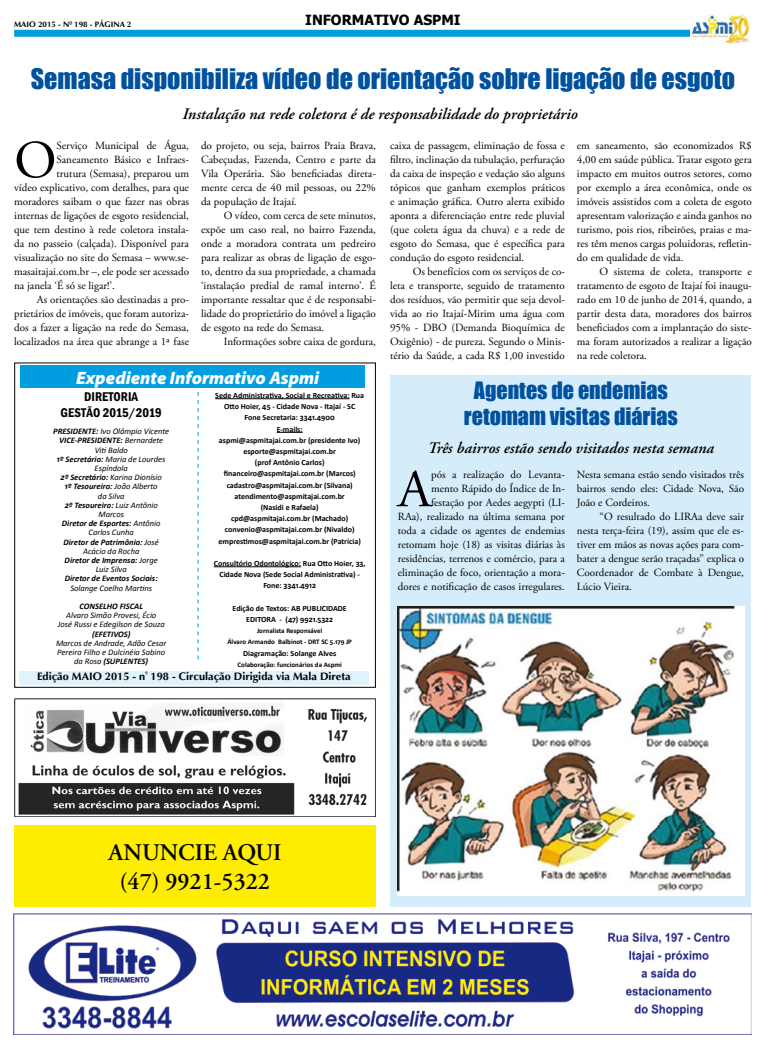
<style>
.page{position:relative;width:766px;height:1049px;background:#fff}
.page>*{position:absolute;margin:0;border:0;box-sizing:border-box;transform-origin:0 0}
.t1{font:53.2px "Adobe Garamond Pro";color:#000}
.t2{font:26px "Impact";color:#00519e}
.t3{font:600 23.8px/28.5px "Adobe Garamond Pro";color:#000;text-align:center}
.t4{font:22px/26.4px "Impact";color:#00519e;text-align:center}
.t5{font:italic 900 18px "Myriad Pro";color:#fff}
.t6{font:italic 600 16px "Adobe Garamond Pro";color:#000}
.t7{font:700 14px "Tahoma";color:#000}
.t8{font:600 condensed 13px/15.6px "Franklin Gothic";color:#000;text-align:center}
.t9{font:11px/14px "Adobe Garamond Pro";color:#000;text-align:justify}
.t10{font:700 11px "Ottawa";color:#000}
.t11{font:italic 8.5px/9.2px "Calibri";color:#000;text-align:center}
.t12{font:italic 700 8.5px "Calibri";color:#000}
.t13{font:700 8px/11.2px "Calibri";color:#000;text-align:center}
.t14{font:700 8px "Ottawa";color:#000}
.t15{font:700 7px/11.2px "Calibri";color:#000;text-align:center}
.s1{font-weight:700}
</style>
<div class="page">
<div style="left:390px;top:375px;width:360px;height:531px;background:#d5edfa"></div>
<div style="left:14px;top:30px;width:737px;height:7px;background:#009ee0"></div>
<div style="left:14px;top:362px;width:362px;height:326px;border:1px solid #000"></div>
<hr style="left:215px;top:398px;width:134px;height:1px;background:#000">
<svg style="left:276px;top:432px;width:26px;height:1px"></svg>
<hr style="left:214px;top:566px;width:87px;height:1px;background:#000">
<div style="left:19px;top:671px;width:350px;height:14px;background:#e0f2fb"></div>
<div style="left:20px;top:365px;width:344px;height:23px;background:#009ee0"></div>
<svg style="left:197px;top:392px;width:1px;height:267px"></svg>
<img style="left:690px;top:14px;width:61px;height:30px">
<div style="left:14px;top:825px;width:362px;height:82px;background:#ffed00"></div>
<img style="left:14px;top:698px;width:362px;height:119px">
<img style="left:13px;top:914px;width:738px;height:121px">
<img style="left:397px;top:606px;width:346px;height:289px">
<p class="t14" style="left:14px;top:19px;width:119px">MAIO 2015 - Nº 198 - PÁGINA 2</p>
<p class="t7" style="left:305px;top:10px;width:157px">INFORMATIVO ASPMI</p>
<h2 class="t2" style="left:31px;top:59px;width:705px">Semasa disponibiliza vídeo de orientação sobre ligação de esgoto</h2>
<h3 class="t6" style="left:182px;top:105px;width:396px">Instalação na rede coletora é de responsabilidade do proprietário</h3>
<p class="t9" style="left:390px;top:139px;width:176px">caixa de passagem, eliminação de fossa e filtro, inclinação da tubulação, perfuração da caixa de inspeção e vedação são alguns tópicos que ganham exemplos práticos e animação gráfica. Outro alerta exibido aponta a diferenciação entre rede pluvial (que coleta água da chuva) e a rede de esgoto do Semasa, que é específica para condução do esgoto residencial.</p>
<p class="t9" style="left:390px;top:265px;width:176px;text-indent:23px">Os benefícios com os serviços de co&shy;leta e transporte, seguido de tratamento dos resíduos, vão permitir que seja devol&shy;vida ao rio Itajaí-Mirim uma água com 95% - DBO (Demanda Bioquímica de Oxigênio) - de pureza. Segundo o Minis&shy;tério da Saúde, a cada R$ 1,00 investido</p>
<h1 class="t1" style="left:14px;top:128px;width:44px">O</h1>
<p class="t9" style="left:56px;top:139px;width:134px">Serviço Municipal de Água,</p>
<p class="t9" style="left:576px;top:139px;width:176px">em saneamento, são economizados R$ 4,00 em saúde pública. Tratar esgoto gera impacto em muitos outros setores, como por exemplo a área econômica, onde os imóveis assistidos com a coleta de esgoto apresentam valorização e ainda ganhos no turismo, pois rios, ribeirões, praias e ma&shy;res têm menos cargas poluidoras, refletin&shy;do em qualidade de vida.</p>
<p class="t9" style="left:576px;top:265px;width:176px;text-indent:23px">O sistema de coleta, transporte e tratamento de esgoto de Itajaí foi inaugu&shy;rado em 10 de junho de 2014, quando, a partir desta data, moradores dos bairros beneficiados com a implantação do siste&shy;ma foram autorizados a realizar a ligação na rede coletora.</p>
<p class="t9" style="left:201px;top:139px;width:176px">do projeto, ou seja, bairros Praia Brava, Cabeçudas, Fazenda, Centro e parte da Vila Operária. São beneficiadas direta&shy;mente cerca de 40 mil pessoas, ou 22% da população de Itajaí.</p>
<p class="t9" style="left:201px;top:209px;width:176px;text-indent:23px">O vídeo, com cerca de sete minutos, expõe um caso real, no bairro Fazenda, onde a moradora contrata um pedreiro para realizar as obras de ligação de esgo&shy;to, dentro da sua propriedade, a chamada ‘instalação predial de ramal interno’. É importante ressaltar que é de responsabi&shy;lidade do proprietário do imóvel a ligação de esgoto na rede do Semasa.</p>
<p class="t9" style="left:224px;top:335px;width:154px">Informações sobre caixa de gordura,</p>
<p class="t9" style="left:56px;top:153px;width:134px">Saneamento Básico e Infraes-</p>
<p class="t9" style="left:56px;top:167px;width:134px">trutura (Semasa), preparou um</p>
<p class="t9" style="left:14px;top:181px;width:176px">vídeo explicativo, com detalhes, para que</p>
<p class="t9" style="left:14px;top:195px;width:176px">moradores saibam o que fazer nas obras</p>
<p class="t9" style="left:14px;top:209px;width:176px">internas de ligações de esgoto residencial,</p>
<p class="t9" style="left:14px;top:223px;width:176px">que tem destino à rede coletora instala-</p>
<p class="t9" style="left:14px;top:237px;width:176px">da no passeio (calçada). Disponível para</p>
<p class="t9" style="left:14px;top:251px;width:176px">visualização no site do Semasa – www.se-</p>
<p class="t9" style="left:14px;top:265px;width:176px">masaitajai.com.br –, ele pode ser acessado</p>
<p class="t9" style="left:14px;top:279px;width:102px">na janela ‘É só se ligar!’.</p>
<p class="t9" style="left:37px;top:293px;width:154px">As orientações são destinadas a pro-</p>
<p class="t9" style="left:14px;top:307px;width:176px">prietários de imóveis, que foram autoriza-</p>
<p class="t9" style="left:14px;top:321px;width:176px">dos a fazer a ligação na rede do Semasa,</p>
<p class="t9" style="left:14px;top:335px;width:176px">localizados na área que abrange a 1ª fase</p>
<h3 class="t5" style="left:76px;top:367px;width:244px">Expediente Informativo Aspmi</h3>
<p class="t8" style="left:61px;top:389px;width:103px">DIRETORIA<br>GESTÃO 2015/2019</p>
<p class="t11" style="left:53px;top:426px;width:118px"><span class="s1">PRESIDENTE:</span> Ivo Olâmpio Vicente<br><span class="s1">VICE-PRESIDENTE:</span> Bernardete<br>Viti Baldo<br><span class="s1">1º Secretário:</span> Maria de Lourdes<br>Espíndola<br><span class="s1">2º Secretário:</span> Karina Dionísio<br><span class="s1">1º Tesoureiro:</span> João Alberto<br>da Silva<br><span class="s1">2º Tesoureiro:</span> Luiz Antônio<br>Marcos<br><span class="s1">Diretor de Esportes:</span> Antônio<br>Carlos Cunha<br><span class="s1">Diretor de Patrimônio:</span> José<br>Acácio da Rocha<br><span class="s1">Diretor de Imprensa:</span> Jorge<br>Luiz Silva</p>
<p class="t12" style="left:65px;top:573px;width:94px">Diretor de Eventos Sociais:</p>
<p class="t11" style="left:70px;top:583px;width:83px">Solange Coelho Martins</p>
<p class="t12" style="left:79px;top:601px;width:65px">CONSELHO FISCAL</p>
<p class="t11" style="left:58px;top:610px;width:108px">Alvaro Simão Provesi, Écio<br>José Russi e Edegilson de Souza</p>
<p class="t12" style="left:92px;top:628px;width:40px">(EFETIVOS)</p>
<p class="t11" style="left:56px;top:638px;width:112px">Marcos de Andrade, Adão Cesar<br>Pereira Filho e Dulcinéia Sabino da Rosa <span class="s1">(SUPLENTES)</span></p>
<p class="t13" style="left:215px;top:389px;width:150px">Sede Administrativa, Social e Recreativa: Rua Otto Hoier, 45 - Cidade Nova - Itajaí - SC Fone Secretaria: 3341.4900<br>E-mails:<br>aspmi@aspmitajai.com.br (presidente Ivo) esporte@aspmitajai.com.br<br>(prof Antônio Carlos) financeiro@aspmitajai.com.br (Marcos) cadastro@aspmitajai.com.br (Silvana) atendimento@aspmitajai.com.br<br>(Nasidi e Rafaela)<br>cpd@aspmitajai.com.br (Machado) convenio@aspmitajai.com.br (Nivaldo) emprestimos@aspmitajai.com.br (Patrícia)</p>
<p class="t13" style="left:214px;top:557px;width:153px">Consultório Odontológico: Rua Otto Hoier, 33,<br>Cidade Nova (Sede Social Administrativa) -<br>Fone: 3341.4912</p>
<p class="t13" style="left:232px;top:602px;width:116px">Edição de Textos: AB PUBLICIDADE<br>EDITORA - (47) 9921.5322</p>
<p class="t15" style="left:227px;top:625px;width:126px">Jornalista Responsável<br>Álvaro Armando Balbinot - DRT SC 5.179 JP</p>
<p class="t13" style="left:243px;top:647px;width:94px">Diagramação: Solange Alves</p>
<p class="t15" style="left:237px;top:659px;width:106px">Colaboração: funcionários da Aspmi</p>
<p class="t10" style="left:37px;top:669px;width:315px">Edição MAIO 2015 - n<sup>º</sup> 198 - Circulação Dirigida via Mala Direta</p>
<h3 class="t4" style="left:464px;top:377px;width:215px">Agentes de endemias retomam visitas diárias</h3>
<h3 class="t6" style="left:428px;top:438px;width:287px">Três bairros estão sendo visitados nesta semana</h3>
<h1 class="t1" style="left:398px;top:457px;width:35px">A</h1>
<p class="t9" style="left:398px;top:468px;width:168px;text-align:right">pós a realização do Levanta-<br>mento Rápido do Índice de In&shy;festação por Aedes aegypti (LI-<br>RAa), realizado na última semana por toda a cidade os agentes de endemias retomam hoje (18) as visitas diárias às residências, terrenos e comércio, para a eliminação de foco, orientação a mora&shy;dores e notificação de casos irregulares.</p>
<p class="t9" style="left:576px;top:468px;width:168px">Nesta semana estão sendo visitados três bairros sendo eles: Cidade Nova, São João e Cordeiros.</p>
<p class="t9" style="left:576px;top:510px;width:168px;text-indent:23px">“O resultado do LIRAa deve sair nesta terça-feira (19), assim que ele es&shy;tiver em mãos as novas ações para com&shy;bater a dengue serão traçadas” explica o Coordenador de Combate à Dengue, Lúcio Vieira.</p>
<h3 class="t3" style="left:108px;top:839px;width:174px">ANUNCIE AQUI (47) 9921-5322</h3>
</div>
